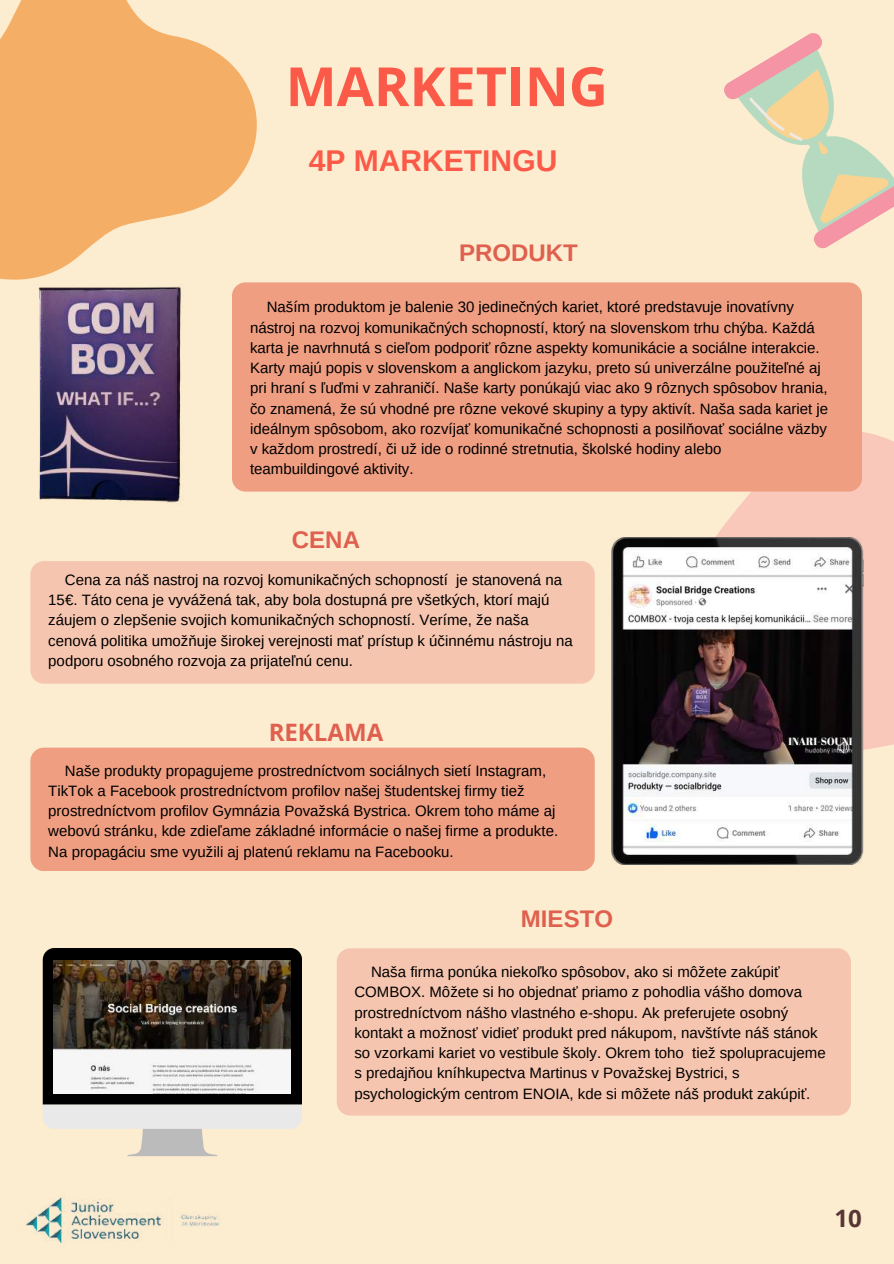
<style>
.page{position:relative;width:894px;height:1264px;background:#fff}
.page>*{position:absolute;margin:0;border:0;box-sizing:border-box;transform-origin:0 0}
.t1{font:700 54px "Open Sans";color:#fb5a48}
.t2{font:700 30px "Arimo";color:#fb5a48}
.t3{font:700 24px "Arimo";color:#df604e}
.t4{font:700 24px "Open Sans";color:#df604e}
.t5{font:700 24px "Open Sans";color:#593636}
.t6{font:15px/20.2px "Arimo";color:#000}
</style>
<div class="page">
<div style="left:0;top:0;width:893px;height:1263px;background:#fcecd0"></div>
<svg style="left:667px;top:419px;width:226px;height:339px;fill:#f9c8ba"></svg>
<div style="left:232px;top:282px;width:629px;height:209px;background:#ef9e82;border-radius:14px"></div>
<div style="left:30px;top:561px;width:564px;height:122px;background:#f6c5af;border-radius:14px"></div>
<div style="left:30px;top:747px;width:564px;height:124px;background:#ef9e82;border-radius:14px"></div>
<div style="left:336px;top:948px;width:514px;height:167px;background:#f6c5af;border-radius:14px"></div>
<svg style="left:0;top:0;width:280px;height:283px;fill:#f5ae66"></svg>
<img style="left:25px;top:1197px;width:195px;height:47px">
<svg style="left:43px;top:948px;width:259px;height:208px"></svg>
<img style="left:54px;top:960px;width:237px;height:133px">
<img style="left:611px;top:537px;width:252px;height:328px">
<img style="left:0;top:259px;width:241px;height:244px">
<svg style="left:724px;top:33px;width:169px;height:216px"></svg>
<h1 class="t1" style="left:285px;top:48px;width:323px">MARKETING</h1>
<h2 class="t2" style="left:309px;top:144px;width:250px">4P MARKETINGU</h2>
<h3 class="t3" style="left:459px;top:239px;width:120px">PRODUKT</h3>
<p class="t6" style="left:250px;top:297px;width:579px;text-indent:17px">Naším produktom je balenie 30 jedinečných kariet, ktoré predstavuje inovatívny nástroj na rozvoj komunikačných schopností, ktorý na slovenskom trhu chýba. Každá karta je navrhnutá s cieľom podporiť rôzne aspekty komunikácie a sociálne interakcie.<br>Karty majú popis v slovenskom a anglickom jazyku, preto sú univerzálne použiteľné aj pri hraní s ľuďmi v zahraničí. Naše karty ponúkajú viac ako 9 rôznych spôsobov hrania, čo znamená, že sú vhodné pre rôzne vekové skupiny a typy aktivít. Naša sada kariet je ideálnym spôsobom, ako rozvíjať komunikačné schopnosti a posilňovať sociálne väzby v každom prostredí, či už ide o rodinné stretnutia, školské hodiny alebo teambuildingové aktivity.</p>
<h3 class="t3" style="left:292px;top:526px;width:69px">CENA</h3>
<p class="t6" style="left:48px;top:569px;width:526px;text-indent:17px">Cena za náš nastroj na rozvoj komunikačných schopností je stanovená na 15€. Táto cena je vyvážená tak, aby bola dostupná pre všetkých, ktorí majú záujem o zlepšenie svojich komunikačných schopností. Veríme, že naša cenová politika umožňuje širokej verejnosti mať prístup k účinnému nástroju na podporu osobného rozvoja za prijateľnú cenu.</p>
<h3 class="t4" style="left:268px;top:715px;width:116px">REKLAMA</h3>
<p class="t6" style="left:48px;top:760px;width:511px;text-indent:17px">Naše produkty propagujeme prostredníctvom sociálnych sietí Instagram, TikTok a Facebook prostredníctvom profilov našej študentskej firmy tiež prostredníctvom profilov Gymnázia Považská Bystrica. Okrem toho máme aj webovú stránku, kde zdieľame základné informácie o našej firme a produkte.<br>Na propagáciu sme využili aj platenú reklamu na Facebooku.</p>
<h3 class="t3" style="left:521px;top:905px;width:93px">MIESTO</h3>
<p class="t6" style="left:354px;top:961px;width:472px;text-indent:17px">Naša firma ponúka niekoľko spôsobov, ako si môžete zakúpiť COMBOX. Môžete si ho objednať priamo z pohodlia vášho domova prostredníctvom nášho vlastného e-shopu. Ak preferujete osobný kontakt a možnosť vidieť produkt pred nákupom, navštívte náš stánok so vzorkami kariet vo vestibule školy. Okrem toho tiež spolupracujeme s predajňou kníhkupectva Martinus v Považskej Bystrici, s psychologickým centrom ENOIA, kde si môžete náš produkt zakúpiť.</p>
<h3 class="t5" style="left:834px;top:1201px;width:29px">10</h3>
</div>
